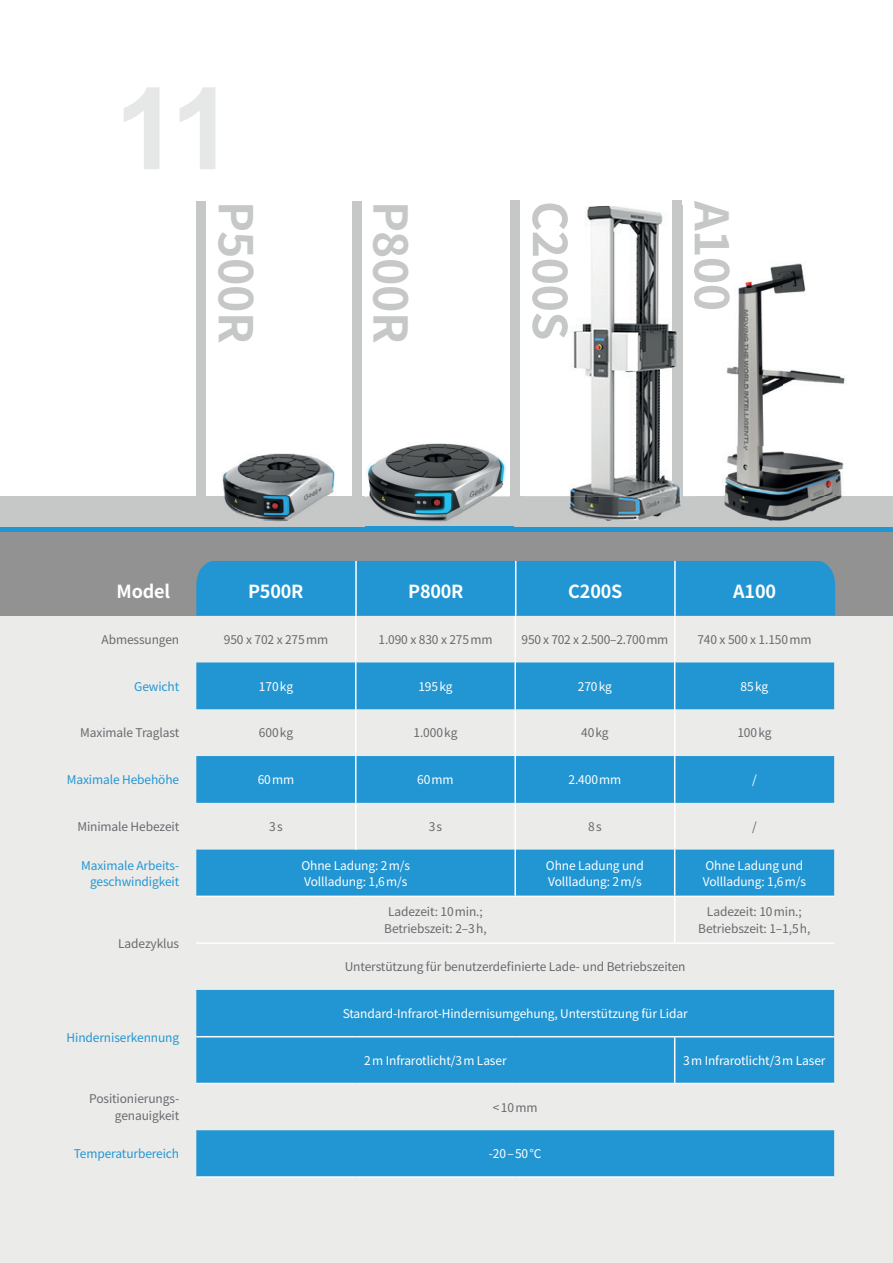
<style>
.page{position:relative;width:893px;height:1263px;background:#fff}
.page>*{position:absolute;margin:0;border:0;box-sizing:border-box;transform-origin:0 0}
.t1{font:700 114px "Arial";color:#e6e8e8}
.t2{font:700 46.5px "Source Han Sans CN";letter-spacing:-.01em;color:#c6c8c8}
.t3{font:700 18px "Source Han Sans CN";letter-spacing:-.01em;color:#fff}
.t4{font:12px/16.5px "Source Han Sans CN";letter-spacing:-.01em;color:#676a6c;text-align:center}
.t5{font:12px/16.5px "Source Han Sans CN";letter-spacing:-.01em;color:#fff}
.t6{font:12px/16.5px "Source Han Sans CN";letter-spacing:-.01em;color:#2296d3;text-align:right}
</style>
<div class="page">
<div style="left:353px;top:201px;width:9px;height:368px;background:#c6c8c8"></div>
<div style="left:196px;top:201px;width:10px;height:368px;background:#c6c8c8"></div>
<div style="left:510px;top:201px;width:9px;height:365px;background:#c6c8c8"></div>
<div style="left:0;top:571px;width:893px;height:692px;background:#ebebea"></div>
<div style="left:0;top:529px;width:893px;height:87px;background:#929293"></div>
<div style="left:196px;top:561px;width:639px;height:55px;background:#2296d3"></div>
<div style="left:0;top:496px;width:893px;height:33px;background:#c6c8c8"></div>
<hr style="left:0;top:527px;width:893px;height:4px;background:#2296d3">
<svg style="left:196px;top:662px;width:638px;height:514px;fill:#2296d3"></svg>
<hr style="left:355px;top:616px;width:1px;height:46px;background:#fff">
<hr style="left:514px;top:616px;width:2px;height:46px;background:#fff">
<hr style="left:674px;top:616px;width:1px;height:46px;background:#fff">
<hr style="left:355px;top:662px;width:1px;height:47px;background:#fff">
<hr style="left:514px;top:662px;width:2px;height:47px;background:#fff">
<hr style="left:674px;top:662px;width:1px;height:47px;background:#fff">
<hr style="left:355px;top:709px;width:1px;height:47px;background:#fff">
<hr style="left:355px;top:756px;width:1px;height:47px;background:#fff">
<hr style="left:514px;top:756px;width:2px;height:47px;background:#fff">
<hr style="left:674px;top:756px;width:1px;height:47px;background:#fff">
<hr style="left:355px;top:803px;width:1px;height:46px;background:#fff">
<hr style="left:514px;top:803px;width:2px;height:46px;background:#fff">
<hr style="left:674px;top:803px;width:1px;height:46px;background:#fff">
<hr style="left:514px;top:849px;width:2px;height:47px;background:#fff">
<hr style="left:674px;top:849px;width:1px;height:47px;background:#fff">
<hr style="left:674px;top:897px;width:1px;height:45px;background:#fff">
<hr style="left:674px;top:1037px;width:1px;height:46px;background:#fff">
<hr style="left:196px;top:1036px;width:160px;height:1px;background:#fff">
<hr style="left:356px;top:1036px;width:159px;height:1px;background:#fff">
<hr style="left:515px;top:1036px;width:160px;height:1px;background:#fff">
<hr style="left:675px;top:1036px;width:159px;height:1px;background:#fff">
<hr style="left:196px;top:1083px;width:160px;height:1px;background:#fff">
<hr style="left:356px;top:1083px;width:159px;height:1px;background:#fff">
<hr style="left:515px;top:1083px;width:160px;height:1px;background:#fff">
<hr style="left:675px;top:1083px;width:159px;height:1px;background:#fff">
<hr style="left:196px;top:1176px;width:160px;height:2px;background:#fff">
<hr style="left:356px;top:1176px;width:159px;height:2px;background:#fff">
<hr style="left:515px;top:1176px;width:160px;height:2px;background:#fff">
<hr style="left:675px;top:1176px;width:159px;height:2px;background:#fff">
<hr style="left:196px;top:896px;width:160px;height:1px;background:#fff">
<hr style="left:356px;top:896px;width:159px;height:1px;background:#fff">
<hr style="left:515px;top:896px;width:160px;height:1px;background:#fff">
<hr style="left:675px;top:896px;width:159px;height:1px;background:#fff">
<hr style="left:514px;top:709px;width:2px;height:47px;background:#fff">
<hr style="left:674px;top:709px;width:1px;height:47px;background:#fff">
<hr style="left:196px;top:942px;width:160px;height:2px;background:#fff">
<hr style="left:356px;top:942px;width:159px;height:2px;background:#fff">
<hr style="left:515px;top:942px;width:160px;height:2px;background:#fff">
<hr style="left:675px;top:942px;width:159px;height:2px;background:#fff">
<hr style="left:355px;top:561px;width:2px;height:55px;background:#fff">
<hr style="left:515px;top:561px;width:1px;height:55px;background:#fff">
<hr style="left:674px;top:561px;width:2px;height:55px;background:#fff">
<img style="left:569px;top:206px;width:114px;height:314px">
<img style="left:532px;top:206px;width:36px;height:133px">
<img style="left:672px;top:206px;width:10px;height:290px">
<img style="left:694px;top:206px;width:1px;height:96px">
<img style="left:366px;top:443px;width:147px;height:89px">
<img style="left:222px;top:453px;width:113px;height:69px">
<img style="left:724px;top:263px;width:121px;height:258px">
<img style="left:700px;top:245px;width:30px;height:64px">
<h1 class="t1" style="left:115px;top:54px;width:121px">11</h1>
<h2 class="t2" style="left:262px;top:201px;width:145px;rotate:90deg">P500R</h2>
<h2 class="t2" style="left:417px;top:201px;width:145px;rotate:90deg">P800R</h2>
<h2 class="t2" style="left:738px;top:201px;width:112px;rotate:90deg">A100</h2>
<h3 class="t3" style="left:117px;top:581px;width:55px">Model</h3>
<h3 class="t3" style="left:248px;top:581px;width:57px">P500R</h3>
<h3 class="t3" style="left:408px;top:581px;width:57px">P800R</h3>
<h3 class="t3" style="left:568px;top:581px;width:56px">C200S</h3>
<h3 class="t3" style="left:733px;top:581px;width:44px">A100</h3>
<p class="t4" style="left:102px;top:631px;width:79px">Abmessungen</p>
<p class="t4" style="left:224px;top:631px;width:106px">950 x 702 x 275 mm</p>
<p class="t4" style="left:378px;top:631px;width:116px">1.090 x 830 x 275 mm</p>
<p class="t4" style="left:522px;top:631px;width:148px">950 x 702 x 2.500‒2.700 mm</p>
<p class="t4" style="left:697px;top:631px;width:116px">740 x 500 x 1.150 mm</p>
<p class="t6" style="left:134px;top:678px;width:47px">Gewicht</p>
<p class="t5" style="left:259px;top:678px;width:36px">170 kg</p>
<p class="t5" style="left:418px;top:678px;width:36px">195 kg</p>
<p class="t5" style="left:578px;top:678px;width:36px">270 kg</p>
<p class="t5" style="left:741px;top:678px;width:29px">85 kg</p>
<p class="t4" style="left:80px;top:725px;width:100px">Maximale Traglast</p>
<p class="t4" style="left:259px;top:725px;width:36px">600 kg</p>
<p class="t4" style="left:414px;top:725px;width:45px">1.000 kg</p>
<p class="t4" style="left:581px;top:725px;width:29px">40 kg</p>
<p class="t4" style="left:737px;top:725px;width:36px">100 kg</p>
<p class="t6" style="left:67px;top:772px;width:114px">Maximale Hebehöhe</p>
<p class="t5" style="left:258px;top:772px;width:38px">60 mm</p>
<p class="t5" style="left:417px;top:772px;width:38px">60 mm</p>
<p class="t5" style="left:568px;top:772px;width:54px">2.400 mm</p>
<p class="t5" style="left:752px;top:772px;width:6px">/</p>
<p class="t4" style="left:77px;top:819px;width:103px">Minimale Hebezeit</p>
<p class="t4" style="left:269px;top:819px;width:15px">3 s</p>
<p class="t4" style="left:429px;top:819px;width:15px">3 s</p>
<p class="t4" style="left:588px;top:819px;width:15px">8 s</p>
<p class="t4" style="left:752px;top:819px;width:6px">/</p>
<p class="t6" style="left:81px;top:857px;width:100px">Maximale Arbeits&shy;geschwindigkeit</p>
<p class="t5" style="left:301px;top:857px;width:110px">Ohne Ladung: 2 m/s<br>Vollladung: 1,6 m/s</p>
<p class="t5" style="left:546px;top:857px;width:100px">Ohne Ladung und<br>Vollladung: 2 m/s</p>
<p class="t5" style="left:703px;top:857px;width:105px">Ohne Ladung und<br>Vollladung: 1,6 m/s</p>
<p class="t4" style="left:118px;top:935px;width:63px">Ladezyklus</p>
<p class="t6" style="left:67px;top:1029px;width:114px">Hinderniserkennung</p>
<p class="t4" style="left:384px;top:904px;width:104px">Ladezeit: 10 min.;<br>Betriebszeit: 2‒3 h,</p>
<p class="t4" style="left:698px;top:904px;width:114px">Ladezeit: 10 min.;<br>Betriebszeit: 1‒1,5 h,</p>
<p class="t4" style="left:345px;top:959px;width:342px">Unterstützung für benutzerdefinierte Lade- und Betriebszeiten</p>
<p class="t5" style="left:343px;top:1006px;width:346px">Standard-Infrarot-Hindernisumgehung, Unterstützung für Lidar</p>
<p class="t5" style="left:364px;top:1052px;width:144px">2 m Infrarotlicht/3 m Laser</p>
<p class="t5" style="left:683px;top:1052px;width:144px">3 m Infrarotlicht/3 m Laser</p>
<p class="t4" style="left:89px;top:1091px;width:91px;text-align:right">Positionierungs&shy;genauigkeit</p>
<p class="t4" style="left:493px;top:1099px;width:46px">&lt; 10 mm</p>
<p class="t6" style="left:74px;top:1146px;width:107px">Temperaturbereich</p>
<p class="t5" style="left:489px;top:1146px;width:54px">-20 ‒ 50 °C</p>
</div>
